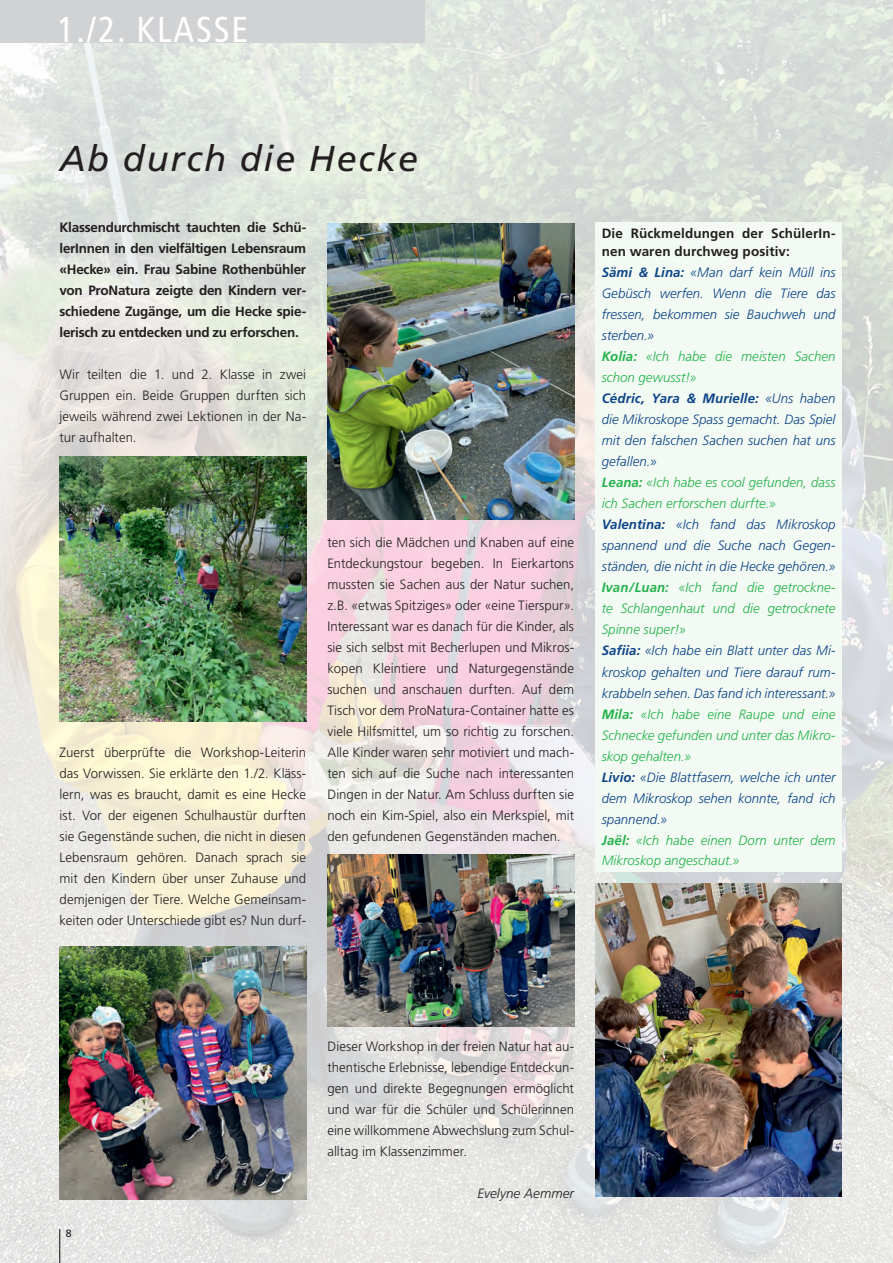
<style>
.page{position:relative;width:893px;height:1263px;background:#fff}
.page>*{position:absolute;margin:0;border:0;box-sizing:border-box;transform-origin:0 0}
.t1{font:italic 36px "Frutiger";letter-spacing:.05em;color:#231f20}
.t2{font:condensed 36px "Frutiger";letter-spacing:.05em;color:#fff}
.GT{font:300 13.5px/21px "Frutiger";letter-spacing:.005em;color:#231f20;text-align:justify}
.GT-2{font:italic 300 13.5px/21px "Frutiger";color:#0b4388;text-align:justify}
.GT-3{font:italic 300 13.5px/21px "Frutiger";color:#23b24b}
.Lead{font:700 13.5px/21px "Frutiger";letter-spacing:-.02em;color:#231f20;text-align:justify}
.Zwischentitel{font:700 13.5px/18px "Frutiger";letter-spacing:.01em;color:#231f20}
.Autor{font:italic 300 13.5px "Frutiger";letter-spacing:.005em;color:#231f20}
.t3{font:10.5px "Frutiger";color:#231f20}
.s1{font-weight:700}
</style>
<div class="page">
<img style="left:0;top:0;width:893px;height:1263px">
<img style="left:59px;top:946px;width:247px;height:253px">
<img style="left:327px;top:855px;width:247px;height:172px">
<img style="left:60px;top:456px;width:246px;height:266px">
<img style="left:595px;top:883px;width:247px;height:314px">
<img style="left:327px;top:224px;width:247px;height:296px">
<div style="left:595px;top:222px;width:247px;height:650px;background:#f3faf3"></div>
<div style="left:0;top:0;width:425px;height:43px;background:#d1d2d4"></div>
<hr style="left:59px;top:1229px;width:1px;height:34px;background:#231f20">
<p class="t2" style="left:57px;top:9px;width:192px">1./2. KLASSE</p>
<p class="t1" style="left:60px;top:137px;width:360px">Ab durch die Hecke</p>
<p class="Lead" style="left:60px;top:217px;width:248px">Klassendurchmischt tauchten die Schü&shy;lerInnen in den vielfältigen Lebensraum «Hecke» ein. Frau Sabine Rothenbühler von ProNatura zeigte den Kindern ver&shy;schiedene Zugänge, um die Hecke spie&shy;lerisch zu entdecken und zu erforschen.</p>
<p class="GT" style="left:60px;top:364px;width:248px">Wir teilten die 1. und 2. Klasse in zwei Gruppen ein. Beide Gruppen durften sich jeweils während zwei Lektionen in der Na&shy;tur aufhalten.</p>
<p class="GT" style="left:60px;top:742px;width:248px">Zuerst überprüfte die Workshop-Leiterin das Vorwissen. Sie erklärte den 1./2. Kläss&shy;lern, was es braucht, damit es eine Hecke ist. Vor der eigenen Schulhaustür durften sie Gegenstände suchen, die nicht in diesen Lebensraum gehören. Danach sprach sie mit den Kindern über unser Zuhause und demjenigen der Tiere. Welche Gemeinsam&shy;keiten oder Unterschiede gibt es? Nun durf-</p>
<p class="GT" style="left:327px;top:532px;width:248px">ten sich die Mädchen und Knaben auf eine Entdeckungstour begeben. In Eierkartons mussten sie Sachen aus der Natur suchen, z.B. «etwas Spitziges» oder «eine Tierspur».<br>Interessant war es danach für die Kinder, als sie sich selbst mit Becherlupen und Mikros&shy;kopen Kleintiere und Naturgegenstände suchen und anschauen durften. Auf dem Tisch vor dem ProNatura-Container hatte es viele Hilfsmittel, um so richtig zu forschen.<br>Alle Kinder waren sehr motiviert und mach&shy;ten sich auf die Suche nach interessanten Dingen in der Natur. Am Schluss durften sie noch ein Kim-Spiel, also ein Merkspiel, mit den gefundenen Gegenständen machen.</p>
<p class="Zwischentitel" style="left:602px;top:224px;width:235px">Die Rückmeldungen der SchülerIn&shy;nen waren durchweg positiv:</p>
<p class="GT-2" style="left:602px;top:262px;width:235px"><span class="s1">Sämi &amp; Lina:</span> «Man darf kein Müll ins Gebüsch werfen. Wenn die Tiere das fressen, bekommen sie Bauchweh und sterben.»</p>
<p class="GT-3" style="left:602px;top:346px;width:235px"><span class="s1">Kolia:</span> «Ich habe die meisten Sachen schon gewusst!»</p>
<p class="GT-2" style="left:602px;top:388px;width:235px"><span class="s1">Cédric, Yara &amp; Murielle:</span> «Uns haben die Mikroskope Spass gemacht. Das Spiel mit den falschen Sachen suchen hat uns gefallen.»</p>
<p class="GT-3" style="left:602px;top:472px;width:235px"><span class="s1">Leana:</span> «Ich habe es cool gefunden, dass ich Sachen erforschen durfte.»</p>
<p class="GT-2" style="left:602px;top:514px;width:235px"><span class="s1">Valentina:</span> «Ich fand das Mikroskop spannend und die Suche nach Gegen&shy;ständen, die nicht in die Hecke gehören.»</p>
<p class="GT-3" style="left:602px;top:577px;width:235px;text-align:justify"><span class="s1">Ivan/Luan:</span> «Ich fand die getrockne&shy;te Schlangenhaut und die getrocknete Spinne super!»</p>
<p class="GT-2" style="left:602px;top:640px;width:235px"><span class="s1">Safiia:</span> «Ich habe ein Blatt unter das Mi&shy;kroskop gehalten und Tiere darauf rum&shy;krabbeln sehen. Das fand ich interessant.»</p>
<p class="GT-3" style="left:602px;top:703px;width:235px;text-align:justify"><span class="s1">Mila:</span> «Ich habe eine Raupe und eine Schnecke gefunden und unter das Mikro&shy;skop gehalten.»</p>
<p class="GT-2" style="left:602px;top:766px;width:235px"><span class="s1">Livio:</span> «Die Blattfasern, welche ich unter dem Mikroskop sehen konnte, fand ich spannend.»</p>
<p class="GT-3" style="left:602px;top:829px;width:235px"><span class="s1">Jaël:</span> «Ich habe einen Dorn unter dem<br>Mikroskop angeschaut.»</p>
<p class="t3" style="left:66px;top:1227px;width:7px">8</p>
<p class="GT" style="left:327px;top:1036px;width:248px">Dieser Workshop in der freien Natur hat au&shy;thentische Erlebnisse, lebendige Entdeckun&shy;gen und direkte Begegnungen ermöglicht und war für die Schüler und Schülerinnen eine willkommene Abwechslung zum Schul&shy;alltag im Klassenzimmer.</p>
<p class="Autor" style="left:478px;top:1186px;width:98px">Evelyne Aemmer</p>
</div>
